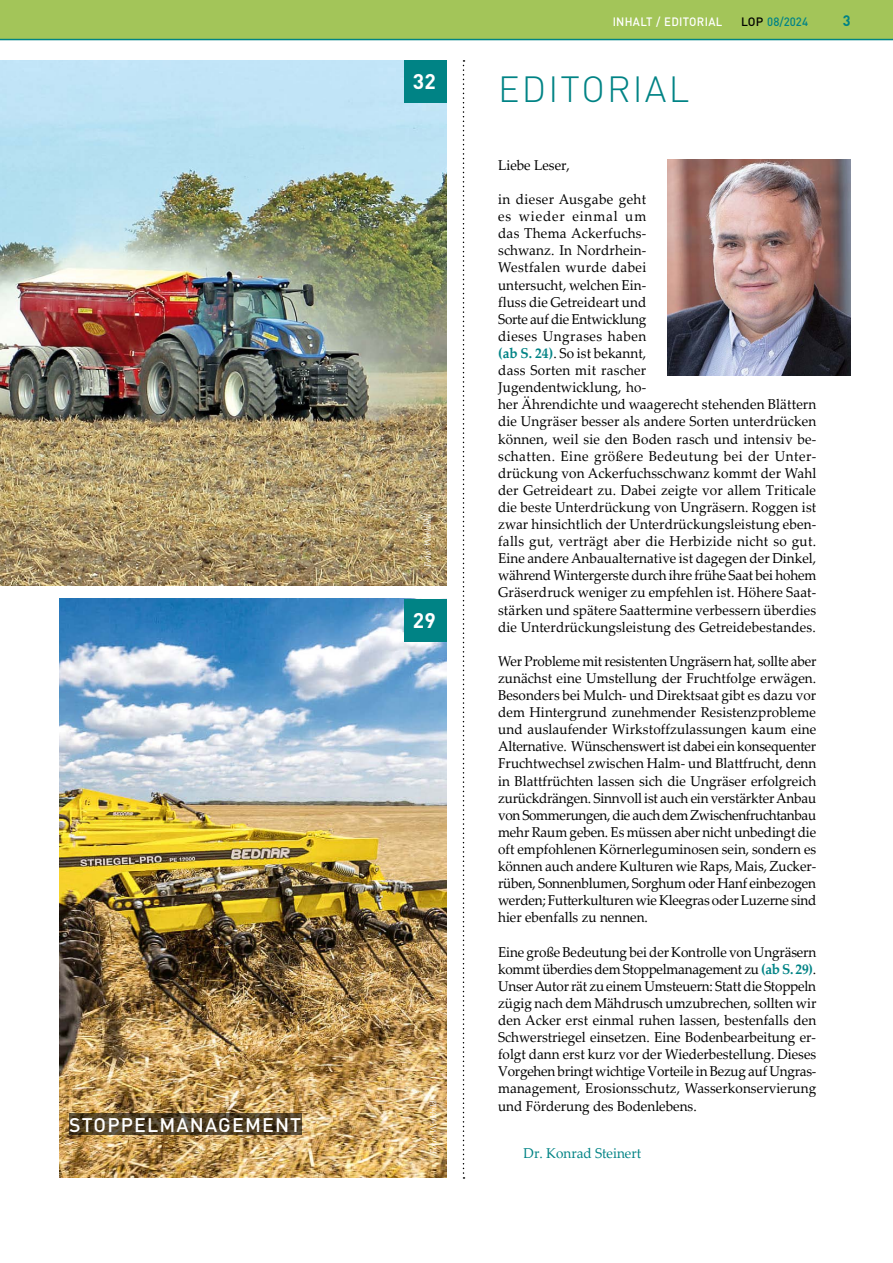
<style>
.page{position:relative;width:893px;height:1263px;background:#fff}
.page>*{position:absolute;margin:0;border:0;box-sizing:border-box;transform-origin:0 0}
.t1{font:300 36px "DIN Pro";letter-spacing:.06em;color:#008385}
.t2{font:700 21px "DIN Pro";color:#fff}
.t3{font:500 19.5px "DIN Pro";color:#fff}
.t4{font:700 15px "DIN Pro";color:#008385;scale:.95 1}
.t5{font:14.25px/17.1px "Palatino Linotype";letter-spacing:.01em;color:#000;text-align:justify;scale:.95 1}
.t6{font:14.25px "Palatino Linotype";color:#008385;scale:.95 1}
.t7{font:500 12px "DIN Pro";letter-spacing:.025em;color:#fff;scale:.95 1}
.t8{font:500 12px "DIN Pro";color:#008385;scale:.95 1}
.t9{font:italic 9px "Palatino Linotype";color:#fff}
.s1{color:#000}
.s2{font-weight:700;color:#008385}
</style>
<div class="page">
<div style="left:0;top:0;width:893px;height:40px;background:#a3c559"></div>
<hr style="left:0;top:39px;width:893px;height:1px;background:#008385">
<img style="left:0;top:61px;width:446px;height:525px">
<img style="left:60px;top:599px;width:386px;height:579px">
<div style="left:404px;top:599px;width:42px;height:42px;background:#008385"></div>
<div style="left:404px;top:60px;width:42px;height:43px;background:#008385"></div>
<svg style="left:463px;top:60px;width:1px;height:1119px"></svg>
<img style="left:668px;top:159px;width:182px;height:216px">
<svg style="left:69px;top:1114px;width:233px;height:21px;background:#4d3e24"></svg>
<h3 class="t3" style="left:69px;top:1112px;width:27px">STOPPEL</h3>
<h3 class="t3" style="left:159px;top:1112px;width:32px">MANAGE</h3>
<h3 class="t3" style="left:245px;top:1112px;width:31px">MENT</h3>
<h2 class="t2" style="left:413px;top:67px;width:25px">32</h2>
<p class="t9" style="left:421px;top:567px;width:55px;rotate:-90deg">Foto: Werkbild</p>
<h2 class="t2" style="left:413px;top:606px;width:25px">29</h2>
<p class="t9" style="left:427px;top:1153px;width:55px;rotate:-90deg">Foto: Werkbild</p>
<p class="t7" style="left:613px;top:14px;width:117px">INHALT / EDITORIAL</p>
<p class="t8" style="left:741px;top:14px;width:72px"><span class="s1">LOP</span> 08/2024</p>
<p class="t4" style="left:843px;top:11px;width:10px">3</p>
<h1 class="t1" style="left:498px;top:64px;width:193px">EDITORIAL</h1>
<p class="t5" style="left:498px;top:156px;width:77px">Liebe Leser,</p>
<p class="t5" style="left:498px;top:190px;width:337px;text-align:left">in dieser Ausgabe geht<br>es wieder einmal um<br>das Thema Ackerfuchs-<br>schwanz. In Nordrhein-<br>Westfalen wurde dabei<br>untersucht, welchen Ein-<br>fluss die Getreideart und<br>Sorte auf die Entwicklung<br>dieses Ungrases haben<br><span class="s2">(ab S. 24)</span>. So ist bekannt,<br>dass Sorten mit rascher<br>Jugendentwicklung, ho-<br>her Ährendichte und waagerecht stehenden Blättern die Ungräser besser als andere Sorten unterdrücken können, weil sie den Boden rasch und intensiv be&shy;schatten. Eine größere Bedeutung bei der Unter&shy;drückung von Ackerfuchsschwanz kommt der Wahl der Getreideart zu. Dabei zeigte vor allem Triticale die beste Unterdrückung von Ungräsern. Roggen ist zwar hinsichtlich der Unterdrückungsleistung eben&shy;falls gut, verträgt aber die Herbizide nicht so gut.<br>Eine andere Anbaualternative ist dagegen der Dinkel, während Wintergerste durch ihre frühe Saat bei hohem Gräserdruck weniger zu empfehlen ist. Höhere Saat&shy;stärken und spätere Saattermine verbessern überdies die Unterdrückungsleistung des Getreidebestandes.</p>
<p class="t5" style="left:498px;top:652px;width:337px">Wer Probleme mit resistenten Ungräsern hat, sollte aber zunächst eine Umstellung der Fruchtfolge erwägen.<br>Besonders bei Mulch- und Direktsaat gibt es dazu vor dem Hintergrund zunehmender Resistenzprobleme und auslaufender Wirkstoffzulassungen kaum eine Alternative. Wünschenswert ist dabei ein konsequenter Fruchtwechsel zwischen Halm- und Blattfrucht, denn in Blattfrüchten lassen sich die Ungräser erfolgreich zurückdrängen. Sinnvoll ist auch ein verstärkter Anbau von Sommerungen, die auch dem Zwischenfruchtanbau mehr Raum geben. Es müssen aber nicht unbedingt die oft empfohlenen Körnerleguminosen sein, sondern es können auch andere Kulturen wie Raps, Mais, Zucker&shy;rüben, Sonnenblumen, Sorghum oder Hanf einbezogen werden; Futterkulturen wie Kleegras oder Luzerne sind hier ebenfalls zu nennen.</p>
<p class="t5" style="left:498px;top:943px;width:336px">Eine große Bedeutung bei der Kontrolle von Ungräsern kommt überdies dem Stoppelmanagement zu <span class="s2">(ab S. 29)</span>.<br>Unser Autor rät zu einem Umsteuern: Statt die Stoppeln zügig nach dem Mähdrusch umzubrechen, sollten wir den Acker erst einmal ruhen lassen, bestenfalls den Schwerstriegel einsetzen. Eine Bodenbearbeitung er&shy;folgt dann erst kurz vor der Wiederbestellung. Dieses Vorgehen bringt wichtige Vorteile in Bezug auf Ungras&shy;management, Erosionsschutz, Wasserkonservierung und Förderung des Bodenlebens.</p>
<p class="t6" style="left:524px;top:1143px;width:125px">Dr. Konrad Steinert</p>
</div>
